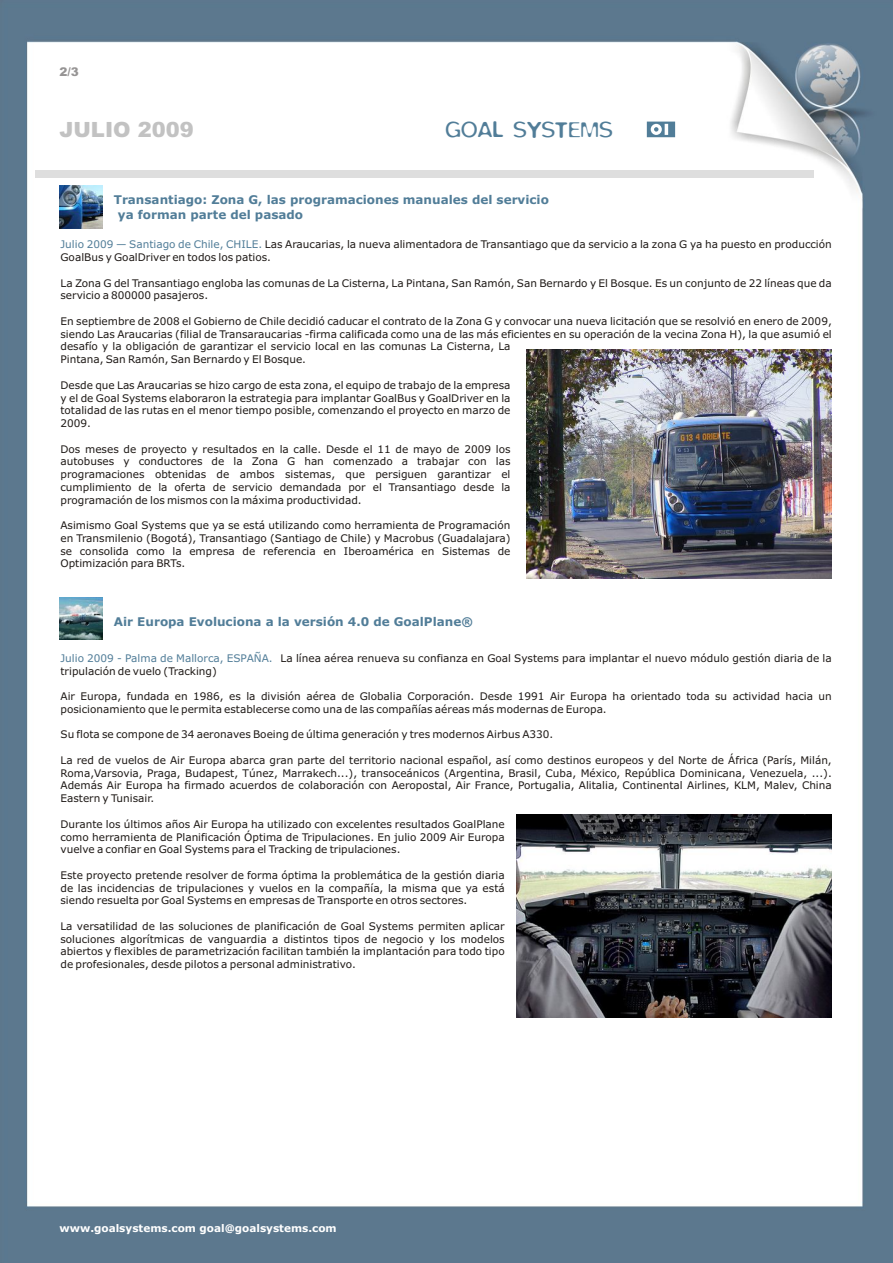
<style>
.page{position:relative;width:893px;height:1263px;background:#fff}
.page>*{position:absolute;margin:0;border:0;box-sizing:border-box;transform-origin:0 0}
.t1{font:300 24.15px "Blur";color:#517d98}
.t2{font:900 21px "Arial";color:#c2c2c2}
.t3{font:700 12px/14.5px "Verdana";color:#517d98}
.t4{font:900 12px "Arial";color:#969494}
.t5{font:10.5px/12.8px "Verdana";color:#1f1a17;text-align:justify}
.t6{font:700 10.5px "Verdana";color:#fff}
.s1{color:#517d98}
</style>
<div class="page">
<img style="left:0;top:0;width:893px;height:1263px">
<div style="left:35px;top:171px;width:778px;height:7px;background:#dedede"></div>
<img style="left:527px;top:350px;width:305px;height:229px">
<img style="left:59px;top:186px;width:43px;height:42px">
<img style="left:516px;top:803px;width:316px;height:212px">
<img style="left:517px;top:815px;width:315px;height:203px">
<img style="left:59px;top:597px;width:43px;height:43px">
<svg style="left:647px;top:122px;width:28px;height:15px"></svg>
<p class="t4" style="left:59px;top:67px;width:21px">2/3</p>
<h2 class="t2" style="left:59px;top:122px;width:136px">JULIO 2009</h2>
<h1 class="t1" style="left:445px;top:118px;width:169px">GOAL SYSTEMS</h1>
<p class="t3" style="left:118px;top:193px;width:432px;text-indent:-4px">Transantiago: Zona G, las programaciones manuales del servicio ya forman parte del pasado</p>
<p class="t5" style="left:61px;top:239px;width:773px"><span class="s1">Julio 2009 — Santiago de Chile, CHILE.</span> Las Araucarias, la nueva alimentadora de Transantiago que da servicio a la zona G ya ha puesto en producción<br>GoalBus y GoalDriver en todos los patios.</p>
<p class="t5" style="left:60px;top:277px;width:773px">La Zona G del Transantiago engloba las comunas de La Cisterna, La Pintana, San Ramón, San Bernardo y El Bosque. Es un conjunto de 22 líneas que da servicio a 800000 pasajeros.</p>
<p class="t5" style="left:60px;top:316px;width:773px;text-align:left">En septiembre de 2008 el Gobierno de Chile decidió caducar el contrato de la Zona G y convocar una nueva licitación que se resolvió en enero de 2009, siendo Las Araucarias (filial de Transaraucarias -firma calificada como una de las más eficientes en su operación de la vecina Zona H), la que asumió el desafío y la obligación de garantizar el servicio local en las comunas La Cisterna, La<br>Pintana, San Ramón, San Bernardo y El Bosque.</p>
<p class="t5" style="left:60px;top:379px;width:452px">Desde que Las Araucarias se hizo cargo de esta zona, el equipo de trabajo de la empresa y el de Goal Systems elaboraron la estrategia para implantar GoalBus y GoalDriver en la totalidad de las rutas en el menor tiempo posible, comenzando el proyecto en marzo de 2009.</p>
<p class="t5" style="left:60px;top:443px;width:452px">Dos meses de proyecto y resultados en la calle. Desde el 11 de mayo de 2009 los autobuses y conductores de la Zona G han comenzado a trabajar con las programaciones obtenidas de ambos sistemas, que persiguen garantizar el cumplimiento de la oferta de servicio demandada por el Transantiago desde la programación de los mismos con la máxima productividad.</p>
<p class="t5" style="left:60px;top:520px;width:452px">Asimismo Goal Systems que ya se está utilizando como herramienta de Programación en Transmilenio (Bogotá), Transantiago (Santiago de Chile) y Macrobus (Guadalajara) se consolida como la empresa de referencia en Iberoamérica en Sistemas de Optimización para BRTs.</p>
<p class="t3" style="left:114px;top:615px;width:361px">Air Europa Evoluciona a la versión 4.0 de GoalPlane®</p>
<p class="t5" style="left:61px;top:652px;width:773px"><span class="s1">Julio 2009 - Palma de Mallorca, ESPAÑA.</span> La línea aérea renueva su confianza en Goal Systems para implantar el nuevo módulo gestión diaria de la tripulación de vuelo (Tracking)</p>
<p class="t5" style="left:61px;top:691px;width:773px">Air Europa, fundada en 1986, es la división aérea de Globalia Corporación. Desde 1991 Air Europa ha orientado toda su actividad hacia un posicionamiento que le permita establecerse como una de las compañías aéreas más modernas de Europa.</p>
<p class="t5" style="left:60px;top:729px;width:494px">Su flota se compone de 34 aeronaves Boeing de última generación y tres modernos Airbus A330.</p>
<p class="t5" style="left:60px;top:755px;width:773px">La red de vuelos de Air Europa abarca gran parte del territorio nacional español, así como destinos europeos y del Norte de África (París, Milán, Roma,Varsovia, Praga, Budapest, Túnez, Marrakech...), transoceánicos (Argentina, Brasil, Cuba, México, República Dominicana, Venezuela, ...).<br>Además Air Europa ha firmado acuerdos de colaboración con Aeropostal, Air France, Portugalia, Alitalia, Continental Airlines, KLM, Malev, China Eastern y Tunisair.</p>
<p class="t5" style="left:60px;top:818px;width:446px">Durante los últimos años Air Europa ha utilizado con excelentes resultados GoalPlane como herramienta de Planificación Óptima de Tripulaciones. En julio 2009 Air Europa vuelve a confiar en Goal Systems para el Tracking de tripulaciones.</p>
<p class="t5" style="left:60px;top:869px;width:446px">Este proyecto pretende resolver de forma óptima la problemática de la gestión diaria de las incidencias de tripulaciones y vuelos en la compañía, la misma que ya está siendo resuelta por Goal Systems en empresas de Transporte en otros sectores.</p>
<p class="t5" style="left:60px;top:920px;width:446px">La versatilidad de las soluciones de planificación de Goal Systems permiten aplicar soluciones algorítmicas de vanguardia a distintos tipos de negocio y los modelos abiertos y flexibles de parametrización facilitan también la implantación para todo tipo de profesionales, desde pilotos a personal administrativo.</p>
<p class="t6" style="left:59px;top:1223px;width:279px">www.goalsystems.com goal@goalsystems.com</p>
</div>
